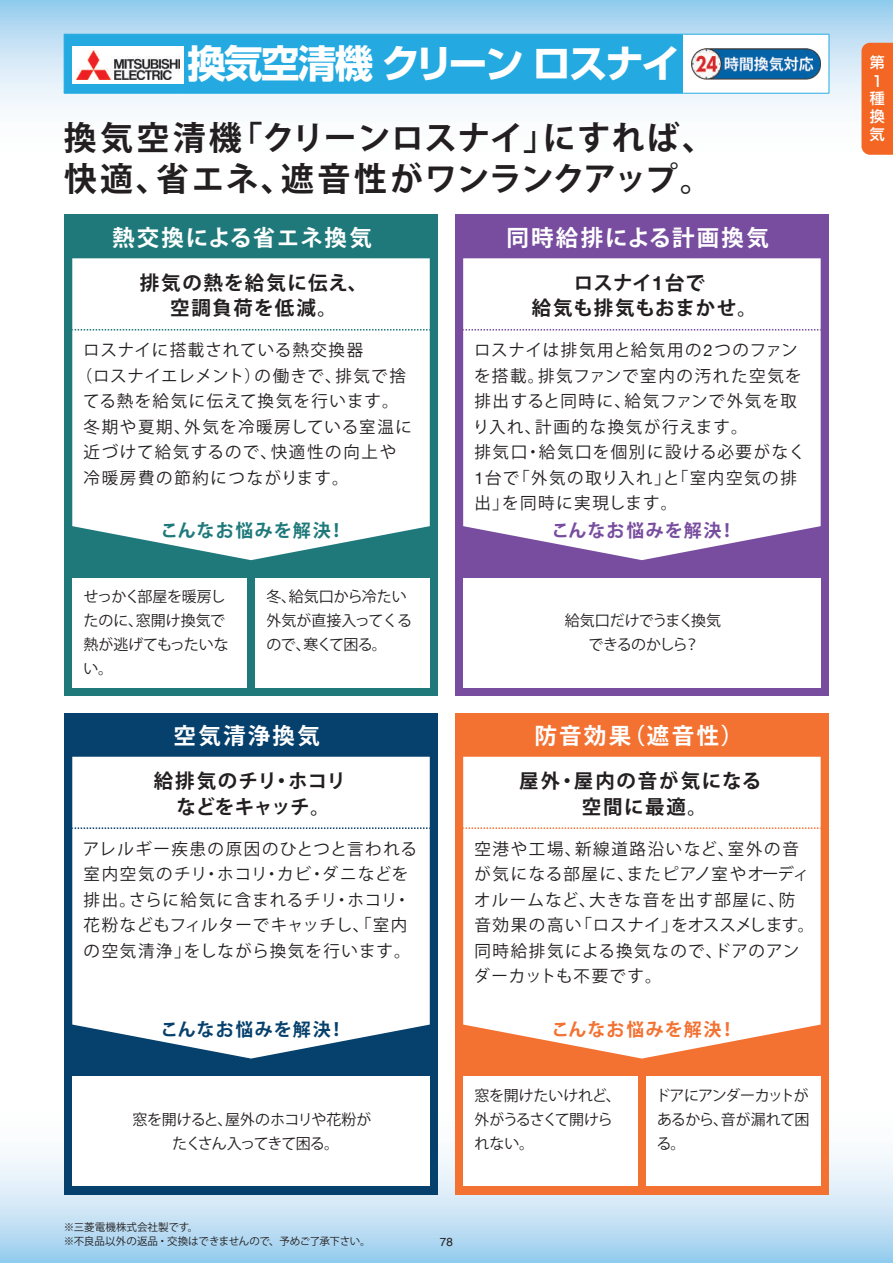
<style>
.page{position:relative;width:893px;height:1263px;background:#fff}
.page>*{position:absolute;margin:0;border:0;box-sizing:border-box;transform-origin:0 0}
.t1{font:700 38.4px "Shin Go Pro";letter-spacing:-.05em;color:#fff}
.t2{font:700 33px/40.5px "Koz Go Pro";letter-spacing:.03em;color:#231f20}
.t3{font:700 22.5px "Koz Go Pro";letter-spacing:.1em;color:#fff}
.t4{font:700 22.5px "Koz Go Pro";letter-spacing:.075em;color:#fff}
.t5{font:700 19.5px/25.5px "Koz Go Pro";letter-spacing:.065em;color:#231f20;text-align:center}
.t6{font:700 19.5px/25.5px "Koz Go Pro";letter-spacing:.09em;color:#231f20;text-align:center}
.t7{font:700 19.5px/25.5px "Koz Go Pro";letter-spacing:.04em;color:#231f20;text-align:center}
.t8{font:700 19.5px/25.5px "Koz Go Pro";letter-spacing:-.02em;color:#231f20;text-align:center}
.t9{font:700 18px "Koz Go Pro";letter-spacing:.06em;color:#1f797b}
.t10{font:700 18px "Koz Go Pro";letter-spacing:.06em;color:#f37131}
.t11{font:700 18px "Koz Go Pro";letter-spacing:.06em;color:#784d9f}
.t12{font:700 18px "Koz Go Pro";letter-spacing:.06em;color:#06406c}
.t13{font:16.5px/25.5px "Koz Go Pro";letter-spacing:.09em;color:#231f20}
.t14{font:16.5px/25.5px "Koz Go Pro";letter-spacing:.065em;color:#231f20}
.t15{font:16.5px "Koz Go Pro";letter-spacing:.045em;color:#231f20}
.t16{font:16.5px "Koz Go Pro";letter-spacing:.06em;color:#231f20}
.t17{font:15px/24px "Koz Go Pro";letter-spacing:-.04em;color:#231f20;text-align:center}
.t18{font:15px/24px "Koz Go Pro";letter-spacing:-.02em;color:#231f20}
.t19{font:500 15px/18px "Shin Go Pro";color:#fff}
.t20{font:11.7px "Helvetica";color:#231f20}
.t21{font:10.5px/13.5px "Koz Go Pr 6 N";letter-spacing:-.005em;color:#231f20}
.s1{font-family:"Helvetica Neue"}
</style>
<div class="page">
<svg style="left:0;top:1155px;width:893px;height:108px;background:#beddf1"></svg>
<svg style="left:0;top:0;width:893px;height:109px"></svg>
<div style="left:65px;top:35px;width:618px;height:58px;background:#24aae1"></div>
<div style="left:683px;top:34px;width:146px;height:59px;background:#fff"></div>
<hr style="left:64px;top:34px;width:119px;height:1px;background:#24aae1">
<hr style="left:183px;top:34px;width:500px;height:1px;background:#24aae1">
<hr style="left:64px;top:93px;width:119px;height:1px;background:#24aae1">
<hr style="left:183px;top:93px;width:500px;height:1px;background:#24aae1">
<hr style="left:64px;top:34px;width:1px;height:59px;background:#24aae1">
<hr style="left:683px;top:34px;width:146px;height:1px;background:#24aae1">
<hr style="left:829px;top:34px;width:1px;height:59px;background:#24aae1">
<hr style="left:683px;top:93px;width:146px;height:1px;background:#24aae1">
<div style="left:64px;top:215px;width:374px;height:481px;background:#1f797b"></div>
<div style="left:72px;top:258px;width:358px;height:302px;background:#fff"></div>
<svg style="left:72px;top:329px;width:358px;height:1px"></svg>
<div style="left:72px;top:578px;width:175px;height:109px;background:#fff"></div>
<div style="left:255px;top:578px;width:175px;height:109px;background:#fff"></div>
<div style="left:455px;top:713px;width:374px;height:481px;background:#f37131"></div>
<div style="left:463px;top:757px;width:358px;height:301px;background:#fff"></div>
<svg style="left:463px;top:827px;width:358px;height:2px"></svg>
<div style="left:463px;top:1076px;width:175px;height:110px;background:#fff"></div>
<div style="left:646px;top:1076px;width:175px;height:110px;background:#fff"></div>
<div style="left:455px;top:215px;width:374px;height:481px;background:#784d9f"></div>
<div style="left:463px;top:258px;width:358px;height:302px;background:#fff"></div>
<svg style="left:463px;top:329px;width:358px;height:1px"></svg>
<div style="left:463px;top:578px;width:358px;height:109px;background:#fff"></div>
<div style="left:64px;top:713px;width:374px;height:481px;background:#06406c"></div>
<div style="left:72px;top:757px;width:358px;height:301px;background:#fff"></div>
<svg style="left:72px;top:827px;width:358px;height:2px"></svg>
<div style="left:72px;top:1076px;width:358px;height:110px;background:#fff"></div>
<div style="left:72px;top:46px;width:112px;height:37px;background:#fff"></div>
<img style="left:77px;top:50px;width:102px;height:29px">
<img style="left:691px;top:48px;width:130px;height:31px">
<div style="left:861px;top:43px;width:32px;height:112px;background:#f36623"></div>
<h1 class="t1" style="left:187px;top:33px;width:494px">換気空清機 クリーン ロスナイ</h1>
<h2 class="t2" style="left:64px;top:120px;width:653px">換気空清機「クリーンロスナイ」にすれば、快適、省エネ、遮音性がワンランクアップ。</h2>
<h3 class="t4" style="left:112px;top:223px;width:261px">熱交換による省エネ換気</h3>
<p class="t5" style="left:140px;top:271px;width:229px">排気の熱を給気に伝え、空調負荷を低減。</p>
<h3 class="t3" style="left:506px;top:223px;width:264px">同時給排による計画換気</h3>
<p class="t7" style="left:532px;top:271px;width:227px">ロスナイ<span class="s1">1</span>台で<br>給気も排気もおまかせ。</p>
<p class="t16" style="left:83px;top:340px;width:282px">ロスナイに搭載されている熱交換器</p>
<p class="t15" style="left:76px;top:365px;width:332px">（ロスナイエレメント）の働きで、排気で捨</p>
<p class="t13" style="left:83px;top:389px;width:317px">てる熱を給気に伝えて換気を行います。</p>
<p class="t13" style="left:84px;top:414px;width:330px">冬期や夏期、外気を冷暖房している室温に</p>
<p class="t13" style="left:84px;top:440px;width:314px">近づけて給気するので、快適性の向上や</p>
<p class="t13" style="left:84px;top:465px;width:266px">冷暖房費の節約につながります。</p>
<p class="t9" style="left:161px;top:519px;width:186px">こんなお悩みを解決！</p>
<p class="t18" style="left:84px;top:585px;width:147px">せっかく部屋を暖房したのに、窓開け換気で熱が逃げてもったいない。</p>
<p class="t17" style="left:266px;top:585px;width:147px;text-align:left">冬、給気口から冷たい外気が直接入ってくるので、寒くて困る。</p>
<h3 class="t3" style="left:174px;top:721px;width:148px">空気清浄換気</h3>
<p class="t8" style="left:154px;top:769px;width:194px">給排気のチリ・ホコリなどをキャッチ。</p>
<p class="t14" style="left:83px;top:836px;width:336px">アレルギー疾患の原因のひとつと言われる室内空気のチリ・ホコリ・カビ・ダニなどを排出。さらに給気に含まれるチリ・ホコリ・花粉などもフィルターでキャッチし、「室内の空気清浄」をしながら換気を行います。</p>
<p class="t12" style="left:161px;top:1017px;width:186px">こんなお悩みを解決！</p>
<p class="t17" style="left:132px;top:1107px;width:241px">窓を開けると、屋外のホコリや花粉がたくさん入ってきて困る。</p>
<p class="t13" style="left:473px;top:338px;width:334px">ロスナイは排気用と給気用の<span class="s1">2</span>つのファンを搭載。排気ファンで室内の汚れた空気を排出すると同時に、給気ファンで外気を取り入れ、計画的な換気が行えます。<br>排気口・給気口を個別に設ける必要がなく<br><span class="s1">1</span>台で「外気の取り入れ」と「室内空気の排出」を同時に実現します。</p>
<p class="t11" style="left:551px;top:519px;width:186px">こんなお悩みを解決！</p>
<p class="t17" style="left:565px;top:609px;width:158px">給気口だけでうまく換気できるのかしら？</p>
<h3 class="t3" style="left:534px;top:721px;width:210px">防音効果（遮音性）</h3>
<p class="t6" style="left:519px;top:769px;width:243px">屋外・屋内の音が気になる空間に最適。</p>
<p class="t13" style="left:474px;top:836px;width:342px">空港や工場、新線道路沿いなど、室外の音が気になる部屋に、またピアノ室やオーディオルームなど、大きな音を出す部屋に、防音効果の高い「ロスナイ」をオススメします。同時給排気による換気なので、ドアのアンダーカットも不要です。</p>
<p class="t10" style="left:551px;top:1017px;width:186px">こんなお悩みを解決！</p>
<p class="t18" style="left:474px;top:1083px;width:148px">窓を開けたいけれど、外がうるさくて開けられない。</p>
<p class="t17" style="left:655px;top:1083px;width:156px;text-align:justify">ドアにアンダーカットがあるから、音が漏れて困る。</p>
<p class="t21" style="left:64px;top:1221px;width:308px">※三菱電機株式会社製です。<br>※不良品以外の返品・交換はできませんので、予めご了承下さい。</p>
<p class="t20" style="left:440px;top:1233px;width:15px">78</p>
<p class="t19" style="left:870px;top:52px;width:16px">第<br>１種換気</p>
</div>
